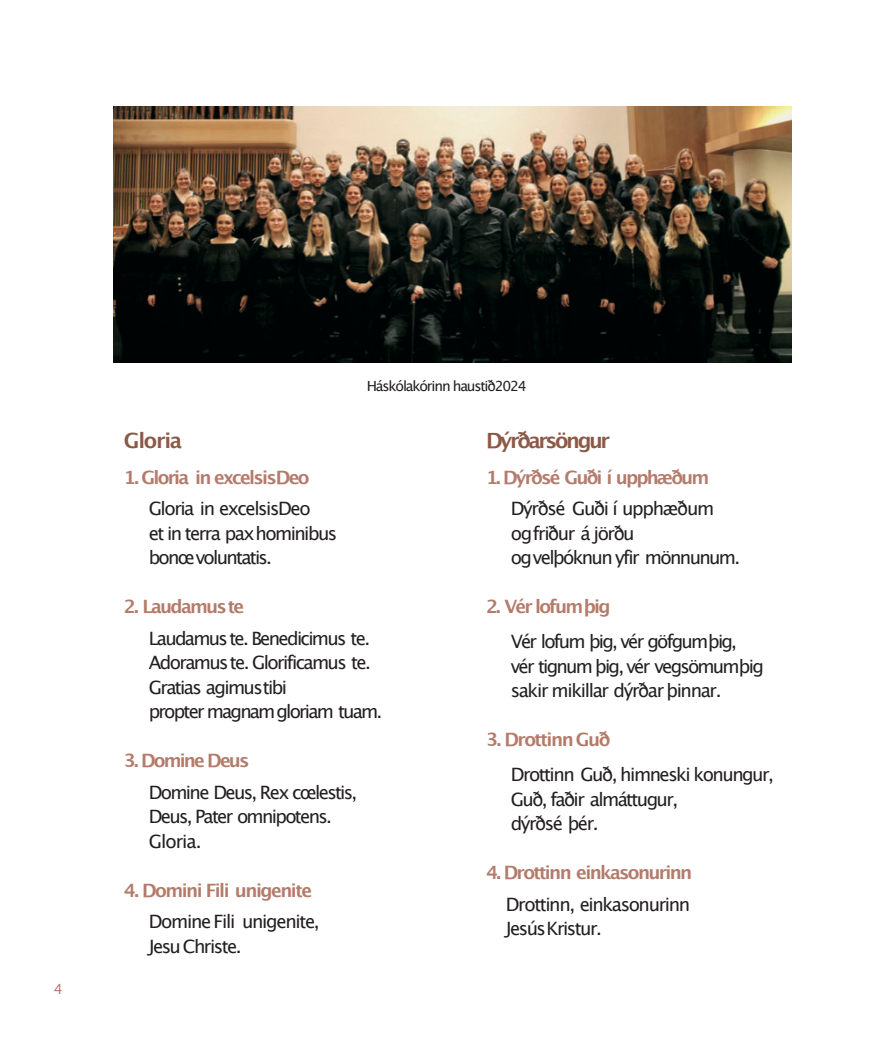
<style>
.page{position:relative;width:895px;height:1043px;background:#fff}
.page>*{position:absolute;margin:0;border:0;box-sizing:border-box;transform-origin:0 0}
.t1{font:700 21px "Lucida Grande";letter-spacing:-.11em;color:#8d5947}
.t2{font:18.38px/24.5px "Lucida Grande";letter-spacing:-.085em;color:#231f20}
.t3{font:700 18.38px "Lucida Grande";letter-spacing:-.095em;color:#b47b6b}
.t4{font:14px "Lucida Grande";letter-spacing:-.08em;color:#231f20}
.t5{font:14px "Lucida Grande";color:#b47b6b}
</style>
<div class="page">
<img style="left:114px;top:107px;width:677px;height:255px">
<p class="t5" style="left:54px;top:982px;width:10px">4</p>
<p class="t4" style="left:367px;top:380px;width:161px">Háskólakórinn haustið2024</p>
<p class="t1" style="left:124px;top:432px;width:60px">Gloria</p>
<p class="t3" style="left:124px;top:469px;width:187px">1. Gloria in excelsisDeo</p>
<p class="t2" style="left:149px;top:497px;width:190px">Gloria in excelsisDeo<br>et in terra paxhominibus bonœvoluntatis.</p>
<p class="t3" style="left:124px;top:598px;width:122px">2. Laudamuste</p>
<p class="t2" style="left:149px;top:627px;width:235px">Laudamus te. Benedicimus te.<br>Adoramus te. Glorificamus te.<br>Gratias agimustibi<br>propter magnamgloriam tuam.</p>
<p class="t3" style="left:124px;top:752px;width:127px">3. Domine Deus</p>
<p class="t2" style="left:149px;top:781px;width:210px">Domine Deus, Rex cœlestis,<br>Deus, Pater omnipotens.<br>Gloria.</p>
<p class="t3" style="left:124px;top:882px;width:190px">4. Domini Fili unigenite</p>
<p class="t2" style="left:149px;top:910px;width:172px">Domine Fili unigenite,<br>Jesu Christe.</p>
<p class="t1" style="left:486px;top:432px;width:126px">Dýrðarsöngur</p>
<p class="t3" style="left:486px;top:469px;width:225px">1. Dýrðsé Guði í upphæðum</p>
<p class="t2" style="left:510px;top:497px;width:231px">Dýrðsé Guði í upphæðum ogfriður á jörðu ogvelþóknun yfir mönnunum.</p>
<p class="t3" style="left:486px;top:598px;width:126px">2. Vér lofumþig</p>
<p class="t2" style="left:510px;top:630px;width:254px">Vér lofum þig, vér göfgumþig, vér tignum þig, vér vegsömumþig sakir mikillar dýrðar þinnar.</p>
<p class="t3" style="left:486px;top:731px;width:126px">3. Drottinn Guð</p>
<p class="t2" style="left:510px;top:763px;width:264px">Drottinn Guð, himneski konungur,<br>Guð, faðir almáttugur,<br>dýrðsé þér.</p>
<p class="t3" style="left:486px;top:864px;width:208px">4. Drottinn einkasonurinn</p>
<p class="t2" style="left:505px;top:893px;width:186px">Drottinn, einkasonurinn<br>JesúsKristur.</p>
</div>
